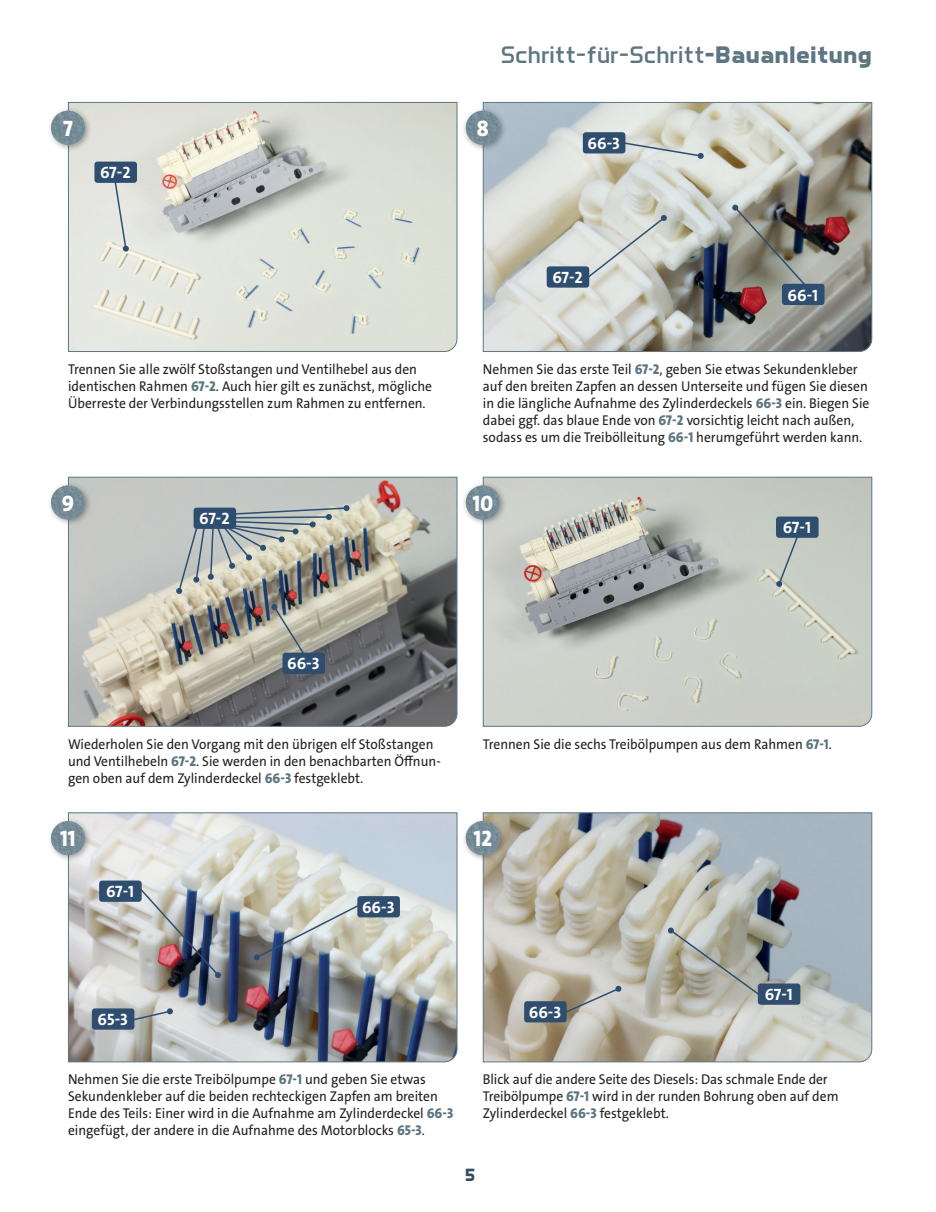
<style>
.page{position:relative;width:936px;height:1212px;background:#fff}
.page>*{position:absolute;margin:0;border:0;box-sizing:border-box;transform-origin:0 0}
.t1{font:24.3px "Aero Matics";color:#5d7682;scale:1.11 1}
.t2{font:800 22.5px "The Sans Os F";color:#fff;scale:.95 1}
.t3{font:700 18px "Aero Matics";color:#364d59}
.t4{font:700 16.5px "The Sans Os F";letter-spacing:-.015em;color:#fff}
.t5{font:14.25px/17.1px "The Sans Os F";color:#231f20;scale:.95 1}
.s1{font-weight:700}
.s2{font-weight:800;color:#5d7682}
</style>
<div class="page">
<svg style="left:68px;top:102px;width:389px;height:250px;background:#d9dbd4"></svg>
<svg style="left:482px;top:102px;width:390px;height:250px;background:#b4b5af"></svg>
<svg style="left:482px;top:476px;width:390px;height:251px;background:#c0c4be"></svg>
<svg style="left:68px;top:476px;width:389px;height:251px;background:#a09e99"></svg>
<svg style="left:482px;top:812px;width:390px;height:250px;background:#b4b5b0"></svg>
<img style="left:68px;top:812px;width:389px;height:250px">
<svg style="left:112px;top:183px;width:15px;height:67px"></svg>
<div style="left:123px;top:245px;width:6px;height:7px;background:#2f4e6f;border-radius:50%"></div>
<div style="left:94px;top:162px;width:43px;height:21px;background:#2f4e6f;border-radius:3px"></div>
<div style="left:47px;top:106px;width:45px;height:46px;background:#231f20;opacity:.4"></div>
<img style="left:51px;top:111px;width:34px;height:34px;border-radius:17px">
<div style="left:461px;top:106px;width:46px;height:46px;background:#231f20;opacity:.4"></div>
<img style="left:466px;top:111px;width:34px;height:34px;border-radius:17px">
<div style="left:47px;top:481px;width:45px;height:46px;background:#231f20;opacity:.4"></div>
<img style="left:51px;top:485px;width:34px;height:34px;border-radius:17px">
<div style="left:461px;top:481px;width:46px;height:46px;background:#231f20;opacity:.4"></div>
<img style="left:466px;top:485px;width:34px;height:34px;border-radius:17px">
<div style="left:47px;top:817px;width:45px;height:45px;background:#231f20;opacity:.4"></div>
<img style="left:51px;top:821px;width:34px;height:34px;border-radius:17px">
<div style="left:461px;top:817px;width:46px;height:45px;background:#231f20;opacity:.4"></div>
<img style="left:466px;top:821px;width:34px;height:34px;border-radius:17px">
<svg style="left:271px;top:603px;width:36px;height:55px;background:#acac9f"></svg>
<div style="left:282px;top:653px;width:43px;height:21px;background:#2f4e6f;border-radius:3px"></div>
<svg style="left:775px;top:519px;width:30px;height:68px"></svg>
<div style="left:776px;top:516px;width:42px;height:22px;background:#2f4e6f;border-radius:3px"></div>
<svg style="left:133px;top:1008px;width:40px;height:18px"></svg>
<div style="left:92px;top:1008px;width:42px;height:22px;background:#2f4e6f;border-radius:3px"></div>
<svg style="left:555px;top:985px;width:66px;height:33px;background:#b0aba0"></svg>
<div style="left:524px;top:1001px;width:42px;height:21px;background:#2f4e6f;border-radius:3px"></div>
<svg style="left:573px;top:215px;width:94px;height:74px;background:#d2d5d0"></svg>
<div style="left:546px;top:266px;width:43px;height:22px;background:#2f4e6f;border-radius:3px"></div>
<svg style="left:613px;top:140px;width:89px;height:18px"></svg>
<div style="left:697px;top:153px;width:7px;height:6px;background:#2f4e6f;border-radius:50%"></div>
<div style="left:583px;top:132px;width:42px;height:21px;background:#2f4e6f;border-radius:3px"></div>
<img style="left:732px;top:204px;width:76px;height:85px">
<div style="left:782px;top:284px;width:42px;height:21px;background:#2f4e6f;border-radius:3px"></div>
<svg style="left:176px;top:505px;width:173px;height:89px;background:#a4a8a4"></svg>
<img style="left:135px;top:883px;width:86px;height:95px">
<div style="left:99px;top:880px;width:43px;height:22px;background:#2f4e6f;border-radius:3px"></div>
<svg style="left:253px;top:899px;width:116px;height:62px;background:#b5b8b3"></svg>
<div style="left:357px;top:896px;width:43px;height:21px;background:#2f4e6f;border-radius:3px"></div>
<svg style="left:667px;top:927px;width:103px;height:77px;background:#a3a398"></svg>
<div style="left:757px;top:983px;width:43px;height:22px;background:#2f4e6f;border-radius:3px"></div>
<h1 class="t1" style="left:501px;top:40px;width:336px">Schritt-für-Schritt<span class="s1">-Bauanleitung</span></h1>
<h2 class="t2" style="left:63px;top:114px;width:12px">7</h2>
<h2 class="t2" style="left:476px;top:114px;width:14px">8</h2>
<p class="t4" style="left:100px;top:162px;width:32px">67-2</p>
<p class="t4" style="left:587px;top:133px;width:34px">66-3</p>
<p class="t4" style="left:552px;top:267px;width:32px">67-2</p>
<p class="t4" style="left:787px;top:284px;width:32px">66-1</p>
<p class="t5" style="left:68px;top:361px;width:384px">Trennen Sie alle zwölf Stoßstangen und Ventilhebel aus den identischen Rahmen <span class="s2">67-2</span>. Auch hier gilt es zunächst, mögliche<br>Überreste der Verbindungsstellen zum Rahmen zu entfernen.</p>
<p class="t5" style="left:483px;top:361px;width:408px">Nehmen Sie das erste Teil <span class="s2">67-2</span>, geben Sie etwas Sekundenkleber auf den breiten Zapfen an dessen Unterseite und fügen Sie diesen in die längliche Aufnahme des Zylinderdeckels <span class="s2">66-3</span> ein. Biegen Sie dabei ggf. das blaue Ende von <span class="s2">67-2</span> vorsichtig leicht nach außen, sodass es um die Treibölleitung <span class="s2">66-1</span> herumgeführt werden kann.</p>
<h2 class="t2" style="left:62px;top:489px;width:15px">9</h2>
<h2 class="t2" style="left:472px;top:489px;width:23px">10</h2>
<p class="t4" style="left:199px;top:508px;width:32px">67-2</p>
<p class="t4" style="left:287px;top:653px;width:34px">66-3</p>
<p class="t4" style="left:782px;top:517px;width:30px">67-1</p>
<p class="t5" style="left:68px;top:735px;width:394px">Wiederholen Sie den Vorgang mit den übrigen elf Stoßstangen und Ventilhebeln <span class="s2">67-2</span>. Sie werden in den benachbarten Öffnun&shy;gen oben auf dem Zylinderdeckel <span class="s2">66-3</span> festgeklebt.</p>
<p class="t5" style="left:483px;top:735px;width:369px">Trennen Sie die sechs Treibölpumpen aus dem Rahmen <span class="s2">67-1</span>.</p>
<h2 class="t2" style="left:60px;top:824px;width:18px">11</h2>
<h2 class="t2" style="left:473px;top:824px;width:21px">12</h2>
<p class="t4" style="left:106px;top:881px;width:30px">67-1</p>
<p class="t4" style="left:98px;top:1009px;width:32px">65-3</p>
<p class="t4" style="left:362px;top:897px;width:34px">66-3</p>
<p class="t4" style="left:529px;top:1002px;width:34px">66-3</p>
<p class="t4" style="left:764px;top:984px;width:30px">67-1</p>
<p class="t5" style="left:68px;top:1071px;width:407px">Nehmen Sie die erste Treibölpumpe <span class="s2">67-1</span> und geben Sie etwas Sekundenkleber auf die beiden rechteckigen Zapfen am breiten Ende des Teils: Einer wird in die Aufnahme am Zylinderdeckel <span class="s2">66-3 </span>eingefügt, der andere in die Aufnahme des Motorblocks <span class="s2">65-3</span>.</p>
<p class="t5" style="left:483px;top:1071px;width:376px">Blick auf die andere Seite des Diesels: Das schmale Ende der<br>Treibölpumpe <span class="s2">67-1</span> wird in der runden Bohrung oben auf dem<br>Zylinderdeckel <span class="s2">66-3</span> festgeklebt.</p>
<p class="t3" style="left:465px;top:1164px;width:12px">5</p>
</div>
